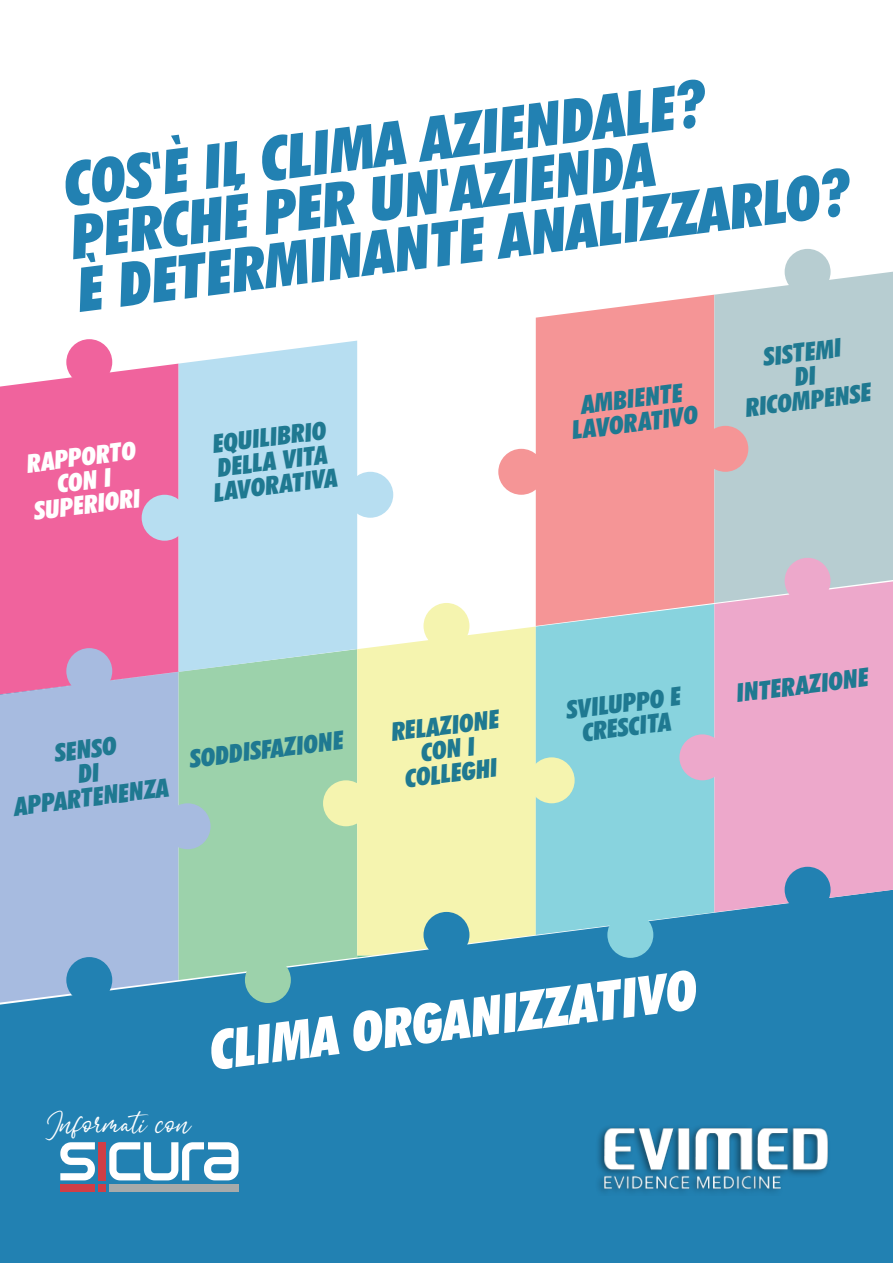
<style>
.page{position:relative;width:893px;height:1263px;background:#fff}
.page>*{position:absolute;margin:0;border:0;box-sizing:border-box;transform-origin:0 0}
.t1{font:italic 900 condensed 61.5px/52.9px "Futura BT";color:#2281b2}
.t2{font:italic 900 condensed 54.6px "Futura BT";color:#fff}
.t3{font:36.9px "Signatria";color:#fff}
.t4{font:italic 900 condensed 25.5px/24px "Futura BT";color:#1f7991;text-align:center}
.t5{font:italic 900 condensed 25.5px/24px "Futura BT";color:#fff;text-align:center}
</style>
<div class="page">
<div style="left:0;top:912px;width:893px;height:351px;background:#2281b2"></div>
<svg style="left:357px;top:955px;width:16px;height:2px"></svg>
<div style="left:0;top:695px;width:179px;height:307px;background:#a7bbe0"></div>
<div style="left:0;top:364px;width:179px;height:298px;background:#f0639d"></div>
<svg style="left:0;top:662px;width:179px;height:33px;background:#d386b7"></svg>
<div style="left:179px;top:672px;width:178px;height:308px;background:#9cd2ab"></div>
<svg style="left:179px;top:341px;width:178px;height:331px;background:#b8deef"></svg>
<div style="left:357px;top:627px;width:179px;height:328px;background:#f5f4af"></div>
<div style="left:536px;top:626px;width:178px;height:309px;background:#88d3de"></div>
<svg style="left:536px;top:295px;width:178px;height:331px;background:#f19a9c"></svg>
<div style="left:714px;top:603px;width:179px;height:309px;background:#eda8cb"></div>
<div style="left:714px;top:272px;width:179px;height:331px;background:#b7cdd1"></div>
<div style="left:66px;top:957px;width:46px;height:46px;background:#2281b2;border-radius:50%"></div>
<div style="left:423px;top:912px;width:46px;height:46px;background:#2281b2;border-radius:50%"></div>
<div style="left:245px;top:957px;width:46px;height:46px;background:#9cd2ab;border-radius:50%"></div>
<div style="left:607px;top:912px;width:46px;height:46px;background:#88d3de;border-radius:50%"></div>
<div style="left:785px;top:867px;width:46px;height:46px;background:#2281b2;border-radius:50%"></div>
<div style="left:66px;top:648px;width:46px;height:46px;background:#a7bbe0;border-radius:50%"></div>
<div style="left:423px;top:603px;width:46px;height:46px;background:#f5f4af;border-radius:50%"></div>
<div style="left:785px;top:558px;width:46px;height:46px;background:#eda8cb;border-radius:50%"></div>
<div style="left:66px;top:339px;width:46px;height:46px;background:#f0639d;border-radius:50%"></div>
<div style="left:142px;top:495px;width:46px;height:46px;background:#b7def1;border-radius:50%"></div>
<div style="left:347px;top:472px;width:46px;height:46px;background:#b7def1;border-radius:50%"></div>
<div style="left:498px;top:449px;width:46px;height:46px;background:#f59596;border-radius:50%"></div>
<div style="left:702px;top:426px;width:46px;height:46px;background:#f59596;border-radius:50%"></div>
<div style="left:785px;top:249px;width:46px;height:46px;background:#b7cdd1;border-radius:50%"></div>
<div style="left:323px;top:780px;width:46px;height:46px;background:#f5f4af;border-radius:50%"></div>
<div style="left:529px;top:757px;width:46px;height:46px;background:#f5f4af;border-radius:50%"></div>
<div style="left:679px;top:734px;width:46px;height:46px;background:#eda8cb;border-radius:50%"></div>
<div style="left:165px;top:803px;width:46px;height:46px;background:#a7bbe0;border-radius:50%"></div>
<img style="left:594px;top:1121px;width:244px;height:74px">
<div style="left:99px;top:1142px;width:7px;height:38px;background:#d03e46"></div>
<div style="left:99px;top:1184px;width:7px;height:7px;background:#d03e46"></div>
<div style="left:60px;top:1184px;width:35px;height:7px;background:#d03e46"></div>
<div style="left:109px;top:1184px;width:130px;height:7px;background:#a7aaaa"></div>
<svg style="left:109px;top:1142px;width:130px;height:38px"></svg>
<svg style="left:60px;top:1142px;width:35px;height:38px"></svg>
<h1 class="t1" style="left:61px;top:157px;width:781px;rotate:-7deg">COS'È IL CLIMA AZIENDALE?<br>PERCHÉ PER UN'AZIENDA<br>È DETERMINANTE ANALIZZARLO?</h1>
<p class="t5" style="left:25px;top:451px;width:111px;rotate:-7deg">RAPPORTO<br>CON I<br>SUPERIORI</p>
<p class="t4" style="left:207px;top:433px;width:126px;text-align:left;rotate:-7deg">EQUILIBRIO<br>DELLA VITA<br>LAVORATIVA</p>
<p class="t4" style="left:8px;top:747px;width:157px;rotate:-7deg">SENSO<br>DI<br>APPARTENENZA</p>
<p class="t4" style="left:189px;top:747px;width:156px;rotate:-7deg">SODDISFAZIONE</p>
<p class="t4" style="left:390px;top:720px;width:110px;rotate:-7deg">RELAZIONE<br>CON I<br>COLLEGHI</p>
<p class="t4" style="left:568px;top:394px;width:128px;rotate:-7deg">AMBIENTE<br>LAVORATIVO</p>
<p class="t4" style="left:738px;top:348px;width:128px;rotate:-7deg">SISTEMI<br>DI<br>RICOMPENSE</p>
<p class="t4" style="left:565px;top:698px;width:117px;rotate:-7deg">SVILUPPO E<br>CRESCITA</p>
<p class="t4" style="left:735px;top:681px;width:134px;rotate:-7deg">INTERAZIONE</p>
<h3 class="t3" style="left:45px;top:1108px;width:147px">Informati con</h3>
<h2 class="t2" style="left:206px;top:1017px;width:492px;rotate:-7deg">CLIMA ORGANIZZATIVO</h2>
</div>
